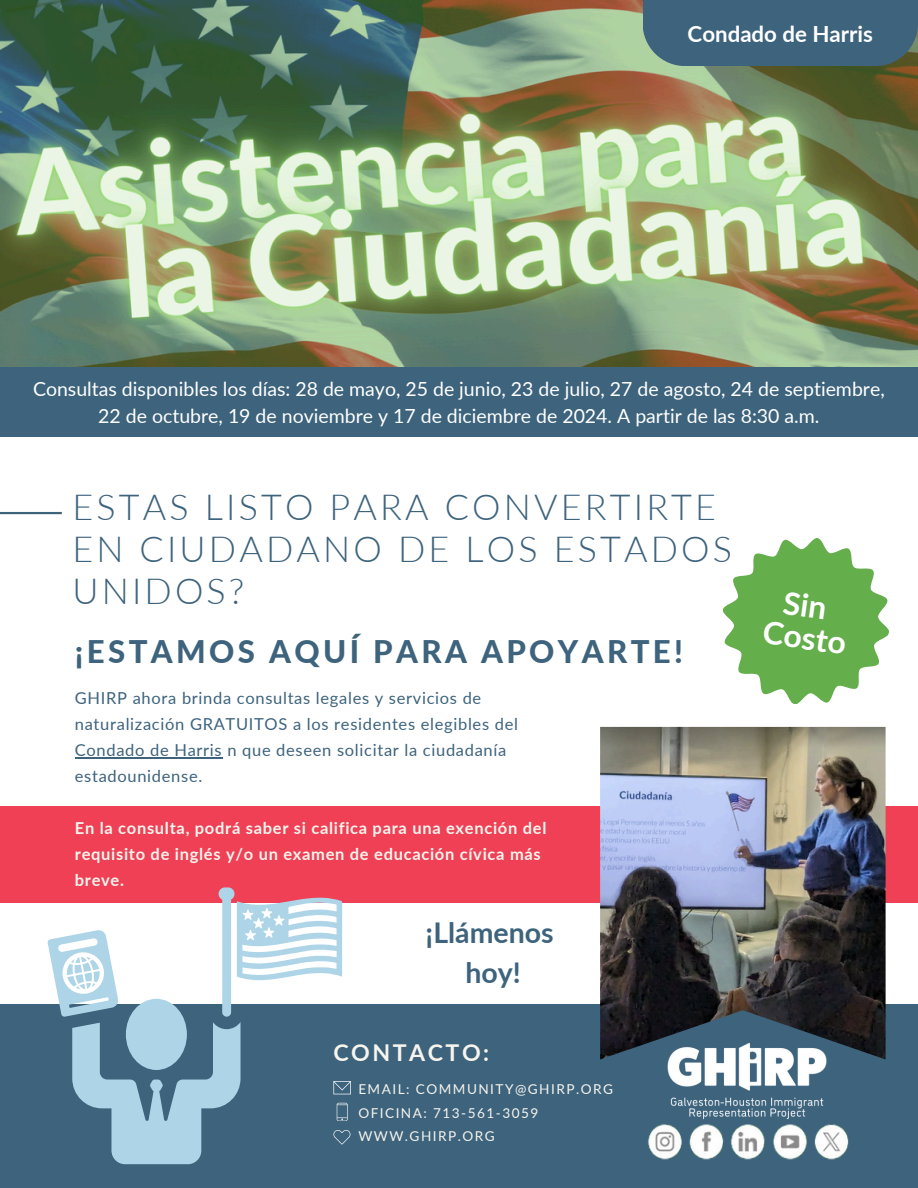
<style>
.page{position:relative;width:918px;height:1188px;background:#fff}
.page>*{position:absolute;margin:0;border:0;box-sizing:border-box;transform-origin:0 0}
.t1{font:300 36px/41.7px "Lato";letter-spacing:.09em;color:#3d637d}
.t2{font:700 31.95px/32px "Lato";color:#fff;text-align:center}
.t3{font:800 31.2px "Lato";letter-spacing:.11em;color:#3d637d}
.t4{font:700 28.5px/39.3px "Lato";color:#3d637d;text-align:center}
.t5{font:700 23.25px "Lato";letter-spacing:.11em;color:#f7f5ed}
.t6{font:700 22.2px "Lato";color:#fff}
.t7{font:19.5px "Lato";color:#fff}
.t8{font:16.5px/25.8px "Lato";letter-spacing:.04em;color:#3d637d}
.t9{font:700 16.5px/25.8px "Lato";letter-spacing:.04em;color:#f7f5ed}
.t10{font:13.65px "Lato";letter-spacing:.11em;color:#f7f5ed}
</style>
<div class="page">
<img style="left:0;top:0;width:918px;height:367px">
<div style="left:0;top:1005px;width:918px;height:183px;background:#3d637d"></div>
<hr style="left:0;top:512px;width:62px;height:2px;background:#3d637d">
<div style="left:0;top:806px;width:918px;height:96px;background:#ef4056"></div>
<img style="left:600px;top:727px;width:286px;height:332px">
<div style="left:0;top:367px;width:918px;height:70px;background:#3d637d"></div>
<svg style="left:723px;top:538px;width:166px;height:166px"></svg>
<div style="left:643px;top:0;width:275px;height:66px;background:#3d637d"></div>
<hr style="left:75px;top:757px;width:147px;height:1px;background:#3d637d">
<img style="left:657px;top:1032px;width:181px;height:85px">
<img style="left:648px;top:1117px;width:201px;height:43px">
<svg style="left:47px;top:887px;width:304px;height:277px"></svg>
<h4 class="t6" style="left:688px;top:20px;width:187px">Condado de Harris</h4>
<p class="t7" style="left:33px;top:377px;width:853px">Consultas disponibles los días: 28 de mayo, 25 de junio, 23 de julio, 27 de agosto, 24 de septiembre,</p>
<h5 class="t7" style="left:98px;top:404px;width:723px">22 de octubre, 19 de noviembre y 17 de diciembre de 2024. A partir de las 8:30 a.m.</h5>
<h6 class="t1" style="left:72px;top:485px;width:661px">ESTAS LISTO PARA CONVERTIRTE<br>EN CIUDADANO DE LOS ESTADOS<br>UNIDOS?</h6>
<h3 class="t3" style="left:75px;top:632px;width:610px">¡ESTAMOS AQUÍ PARA APOYARTE!</h3>
<h1 class="t8" style="left:75px;top:685px;width:445px">GHIRP ahora brinda consultas legales y servicios de naturalización GRATUITOS a los residentes elegibles del Condado de Harris n que deseen solicitar la ciudadanía estadounidense.</h1>
<p class="t9" style="left:75px;top:815px;width:473px">En la consulta, podrá saber si califica para una exención del requisito de inglés y/o un examen de educación cívica más breve.</p>
<p class="t4" style="left:426px;top:913px;width:130px">¡Llámenos hoy!</p>
<p class="t5" style="left:333px;top:1038px;width:157px">CONTACTO:</p>
<h2 class="t10" style="left:358px;top:1081px;width:256px">EMAIL: COMMUNITY@GHIRP.ORG</h2>
<p class="t10" style="left:358px;top:1104px;width:182px">OFICINA: 713-561-3059</p>
<p class="t10" style="left:358px;top:1128px;width:138px">WWW.GHIRP.ORG</p>
<p class="t2" style="left:770px;top:583px;width:85px;rotate:8deg">Sin<br>Costo</p>
</div>
